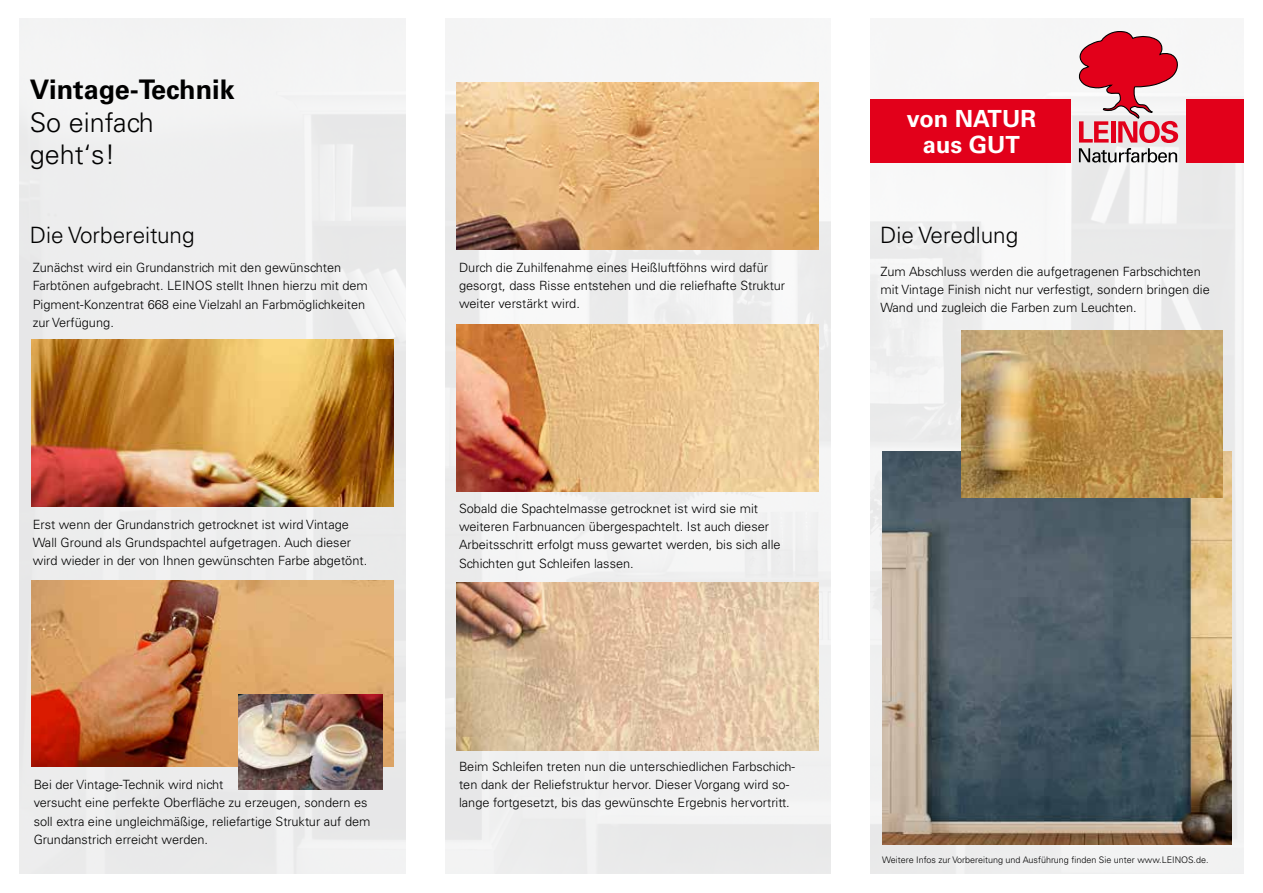
<style>
.page{position:relative;width:1263px;height:893px;background:#fff}
.page>*{position:absolute;margin:0;border:0;box-sizing:border-box;transform-origin:0 0}
.t1{font:300 27px/32.4px "Univers LT Std";color:#000}
.t2{font:700 27px "Univers LT Std";color:#000}
.t3{font:700 23.55px/25.5px "Univers LT Std";color:#fff;text-align:center}
.t4{font:300 22.5px "Univers LT Std";color:#000}
.t5{font:300 12.75px/18.1px "Univers LT Std";color:#000}
.t6{font:300 9px "Univers LT Std";color:#000}
</style>
<div class="page">
<img style="left:19px;top:19px;width:1225px;height:854px">
<img style="left:32px;top:340px;width:361px;height:167px">
<img style="left:32px;top:580px;width:361px;height:187px">
<img style="left:457px;top:324px;width:362px;height:167px">
<img style="left:457px;top:583px;width:362px;height:167px">
<img style="left:457px;top:82px;width:362px;height:168px">
<img style="left:882px;top:451px;width:349px;height:394px">
<div style="left:406px;top:9px;width:38px;height:882px;background:#fff"></div>
<div style="left:831px;top:11px;width:38px;height:882px;background:#fff"></div>
<img style="left:961px;top:330px;width:262px;height:167px">
<img style="left:238px;top:695px;width:145px;height:94px">
<svg style="left:1074px;top:28px;width:109px;height:138px"></svg>
<div style="left:870px;top:99px;width:200px;height:64px;background:#e2001a"></div>
<div style="left:1186px;top:99px;width:58px;height:64px;background:#e2001a"></div>
<h1 class="t2" style="left:30px;top:74px;width:206px">Vintage-Technik</h1>
<h1 class="t1" style="left:30px;top:106px;width:126px">So einfach geht‘s!</h1>
<h2 class="t3" style="left:907px;top:107px;width:131px">von NATUR aus GUT</h2>
<h3 class="t4" style="left:30px;top:222px;width:166px">Die Vorbereitung</h3>
<h3 class="t4" style="left:880px;top:222px;width:139px">Die Veredlung</h3>
<p class="t5" style="left:33px;top:259px;width:337px">Zunächst wird ein Grundanstrich mit den gewünschten Farbtönen aufgebracht. LEINOS stellt Ihnen hierzu mit dem Pigment-Konzentrat 668 eine Vielzahl an Farbmöglichkeiten zur Verfügung.</p>
<p class="t5" style="left:459px;top:259px;width:328px">Durch die Zuhilfenahme eines Heißluftföhns wird dafür gesorgt, dass Risse entstehen und die reliefhafte Struktur weiter verstärkt wird.</p>
<p class="t5" style="left:880px;top:262px;width:331px">Zum Abschluss werden die aufgetragenen Farbschichten mit Vintage Finish nicht nur verfestigt, sondern bringen die<br>Wand und zugleich die Farben zum Leuchten.</p>
<p class="t5" style="left:33px;top:515px;width:336px">Erst wenn der Grundanstrich getrocknet ist wird Vintage<br>Wall Ground als Grundspachtel aufgetragen. Auch dieser wird wieder in der von Ihnen gewünschten Farbe abgetönt.</p>
<p class="t5" style="left:34px;top:776px;width:338px">Bei der Vintage-Technik wird nicht<br>versucht eine perfekte Oberfläche zu erzeugen, sondern es soll extra eine ungleichmäßige, reliefartige Struktur auf dem Grundanstrich erreicht werden.</p>
<p class="t5" style="left:459px;top:500px;width:323px">Sobald die Spachtelmasse getrocknet ist wird sie mit weiteren Farbnuancen übergespachtelt. Ist auch dieser Arbeitsschritt erfolgt muss gewartet werden, bis sich alle Schichten gut Schleifen lassen.</p>
<p class="t5" style="left:459px;top:757px;width:337px">Beim Schleifen treten nun die unterschiedlichen Farbschich&shy;ten dank der Reliefstruktur hervor. Dieser Vorgang wird so&shy;lange fortgesetzt, bis das gewünschte Ergebnis hervortritt.</p>
<p class="t6" style="left:882px;top:854px;width:328px">Weitere Infos zur Vorbereitung und Ausführung finden Sie unter www.LEINOS.de.</p>
</div>
